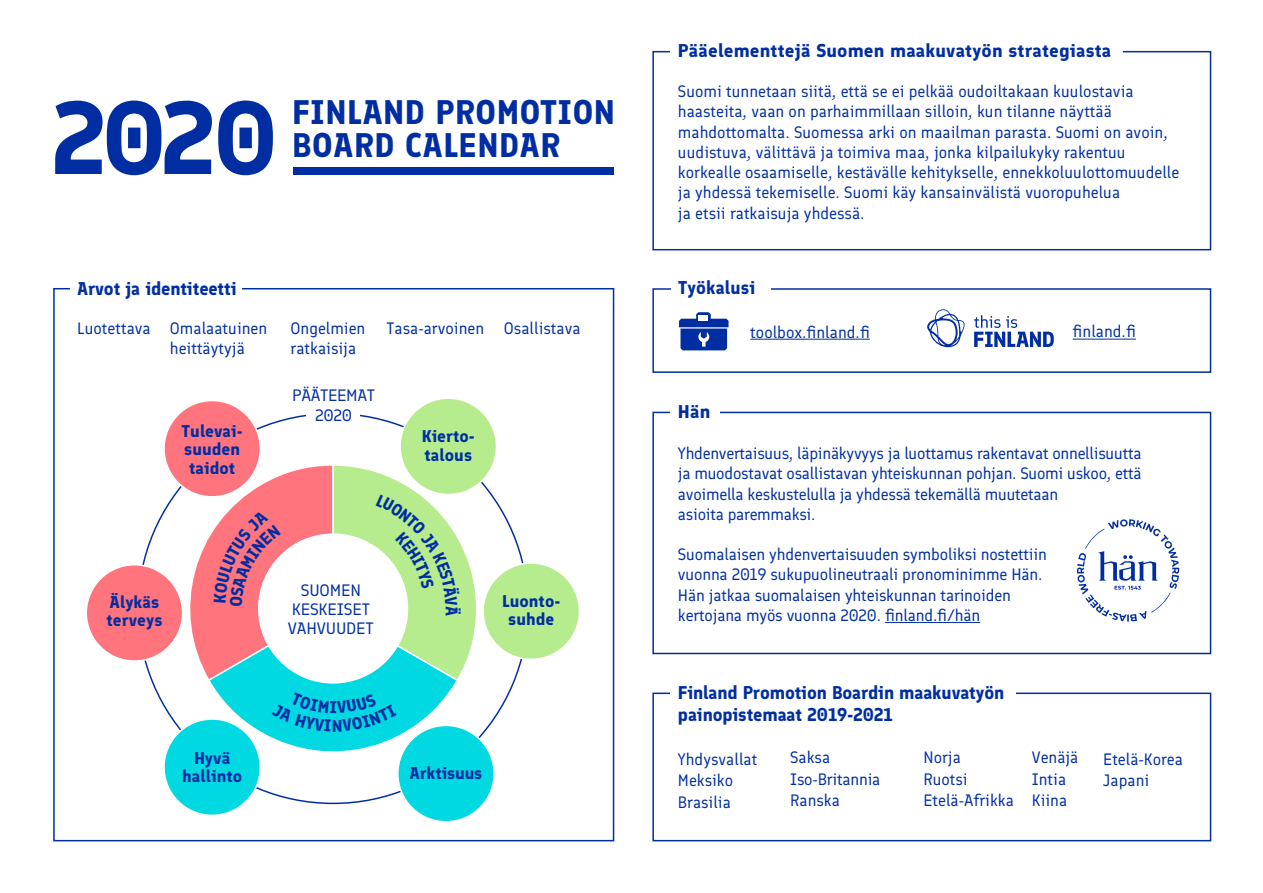
<style>
.page{position:relative;width:1263px;height:893px;background:#fff}
.page>*{position:absolute;margin:0;border:0;box-sizing:border-box;transform-origin:0 0}
.t1{font:700 103.2px "Finlandica";color:#002ea2}
.t2{font:700 33.15px/33.2px "Finlandica";letter-spacing:.015em;color:#002ea2}
.t3{font:700 18px/21.6px "Finlandica";letter-spacing:-.01em;color:#002ea2}
.t4{font:700 18px "Finlandica";letter-spacing:-.01em;color:#002ea2;scale:1.04 1}
.t5{font:16.5px/20.2px "Finlandica";color:#002ea2}
.t6{font:700 16.5px/18.5px "Finlandica";color:#002ea2}
.t7{font:16.5px/19.8px "Finlandica";letter-spacing:-.02em;color:#002ea2;text-align:center}
</style>
<div class="page">
<hr style="left:653px;top:5px;width:1px;height:888px;background:#e83a49">
<hr style="left:677px;top:5px;width:1px;height:888px;background:#e83a49">
<hr style="left:1210px;top:5px;width:1px;height:888px;background:#e83a49">
<hr style="left:54px;top:5px;width:1px;height:888px;background:#e83a49">
<hr style="left:78px;top:5px;width:1px;height:888px;background:#e83a49">
<div style="left:71px;top:272px;width:171px;height:31px;background:#fff"></div>
<div style="left:652px;top:288px;width:559px;height:85px;border:2px solid #002ea2"></div>
<div style="left:671px;top:274px;width:99px;height:27px;background:#fff"></div>
<div style="left:652px;top:51px;width:559px;height:199px;border:2px solid #002ea2"></div>
<div style="left:652px;top:693px;width:559px;height:148px;border:2px solid #002ea2"></div>
<div style="left:670px;top:35px;width:452px;height:28px;background:#fff"></div>
<div style="left:652px;top:412px;width:559px;height:242px;border:2px solid #002ea2"></div>
<div style="left:670px;top:396px;width:49px;height:27px;background:#fff"></div>
<div style="left:670px;top:680px;width:345px;height:28px;background:#fff"></div>
<svg style="left:679px;top:312px;width:49px;height:38px"></svg>
<svg style="left:1077px;top:519px;width:102px;height:103px"></svg>
<svg style="left:974px;top:315px;width:80px;height:32px"></svg>
<svg style="left:927px;top:309px;width:37px;height:38px"></svg>
<div style="left:400px;top:398px;width:96px;height:96px;background:#b6ec8d;border-radius:50%"></div>
<div style="left:164px;top:401px;width:96px;height:96px;background:#ff747d;border-radius:50%"></div>
<div style="left:164px;top:719px;width:96px;height:96px;background:#00d8e2;border-radius:50%"></div>
<div style="left:398px;top:725px;width:96px;height:97px;background:#00d8e2;border-radius:50%"></div>
<div style="left:86px;top:565px;width:97px;height:96px;background:#ff747d;border-radius:50%"></div>
<div style="left:483px;top:563px;width:96px;height:96px;background:#b6ec8d;border-radius:50%"></div>
<div style="left:293px;top:168px;width:320px;height:7px;background:#002ea2"></div>
<hr style="left:750px;top:339px;width:120px;height:1px;background:#002ea2">
<hr style="left:1072px;top:339px;width:64px;height:1px;background:#002ea2">
<hr style="left:885px;top:622px;width:95px;height:1px;background:#002ea2">
<svg style="left:169px;top:463px;width:309px;height:309px"></svg>
<h1 class="t1" style="left:51px;top:73px;width:228px">2020</h1>
<h2 class="t2" style="left:292px;top:96px;width:324px">FINLAND PROMOTION<br>BOARD CALENDAR</h2>
<p class="t4" style="left:678px;top:39px;width:418px">Pääelementtejä Suomen maakuvatyön strategiasta</p>
<p class="t5" style="left:678px;top:81px;width:503px">Suomi tunnetaan siitä, että se ei pelkää oudoiltakaan kuulostavia haasteita, vaan on parhaimmillaan silloin, kun tilanne näyttää mahdottomalta. Suomessa arki on maailman parasta. Suomi on avoin, uudistuva, välittävä ja toimiva maa, jonka kilpailukyky rakentuu korkealle osaamiselle, kestävälle kehitykselle, ennekkoluulottomuudelle ja yhdessä tekemiselle. Suomi käy kansainvälistä vuoropuhelua<br>ja etsii ratkaisuja yhdessä.</p>
<p class="t3" style="left:77px;top:278px;width:161px">Arvot ja identiteetti</p>
<p class="t3" style="left:678px;top:276px;width:79px">Työkalusi</p>
<p class="t5" style="left:170px;top:319px;width:99px;line-height:19.8px;text-indent:-93px">Luotettava Omalaatuinen heittäytyjä</p>
<p class="t5" style="left:291px;top:319px;width:76px;line-height:19.8px">Ongelmien ratkaisija</p>
<p class="t5" style="left:386px;top:318px;width:196px">Tasa-arvoinen Osallistava</p>
<p class="t5" style="left:750px;top:321px;width:121px">toolbox.finland.fi</p>
<p class="t5" style="left:1072px;top:321px;width:65px">finland.fi</p>
<p class="t6" style="left:181px;top:422px;width:63px">Tulevai&shy;suuden taidot</p>
<p class="t6" style="left:106px;top:593px;width:57px">Älykäs terveys</p>
<p class="t7" style="left:292px;top:385px;width:84px">PÄÄTEEMAT<br>2020</p>
<p class="t5" style="left:288px;top:580px;width:87px;line-height:19.2px;text-align:center">SUOMEN<br>KESKEISET<br>VAHVUUDET</p>
<p class="t6" style="left:422px;top:427px;width:55px">Kierto&shy;talous</p>
<p class="t6" style="left:461px;top:606px;width:12px;rotate:90deg">Ä</p>
<p class="t6" style="left:502px;top:592px;width:60px;text-align:center">Luonto&shy;suhde</p>
<p class="t6" style="left:182px;top:749px;width:62px;text-align:center">Hyvä hallinto</p>
<p class="t6" style="left:410px;top:764px;width:74px">Arktisuus</p>
<p class="t4" style="left:678px;top:400px;width:33px">Hän</p>
<p class="t5" style="left:678px;top:443px;width:465px">Yhdenvertaisuus, läpinäkyvyys ja luottamus rakentavat onnellisuutta ja muodostavat osallistavan yhteiskunnan pohjan. Suomi uskoo, että avoimella keskustelulla ja yhdessä tekemällä muutetaan<br>asioita paremmaksi.</p>
<p class="t5" style="left:678px;top:544px;width:370px">Suomalaisen yhdenvertaisuuden symboliksi nostettiin vuonna 2019 sukupuolineutraali pronominimme Hän.<br>Hän jatkaa suomalaisen yhteiskunnan tarinoiden kertojana myös vuonna 2020. finland.fi/hän</p>
<p class="t3" style="left:678px;top:682px;width:328px">Finland Promotion Boardin maakuvatyön painopistemaat 2019-2021</p>
<p class="t5" style="left:790px;top:746px;width:92px;line-height:21.8px">Saksa<br>Iso-Britannia<br>Ranska</p>
<p class="t5" style="left:923px;top:746px;width:92px;line-height:21.8px">Norja<br>Ruotsi<br>Etelä-Afrikka</p>
<p class="t5" style="left:1032px;top:746px;width:48px;line-height:21.8px">Venäjä<br>Intia<br>Kiina</p>
<p class="t5" style="left:1103px;top:748px;width:81px;line-height:21.8px">Etelä-Korea<br>Japani</p>
<p class="t5" style="left:678px;top:748px;width:81px;line-height:21.8px">Yhdysvallat<br>Meksiko<br>Brasilia</p>
</div>
